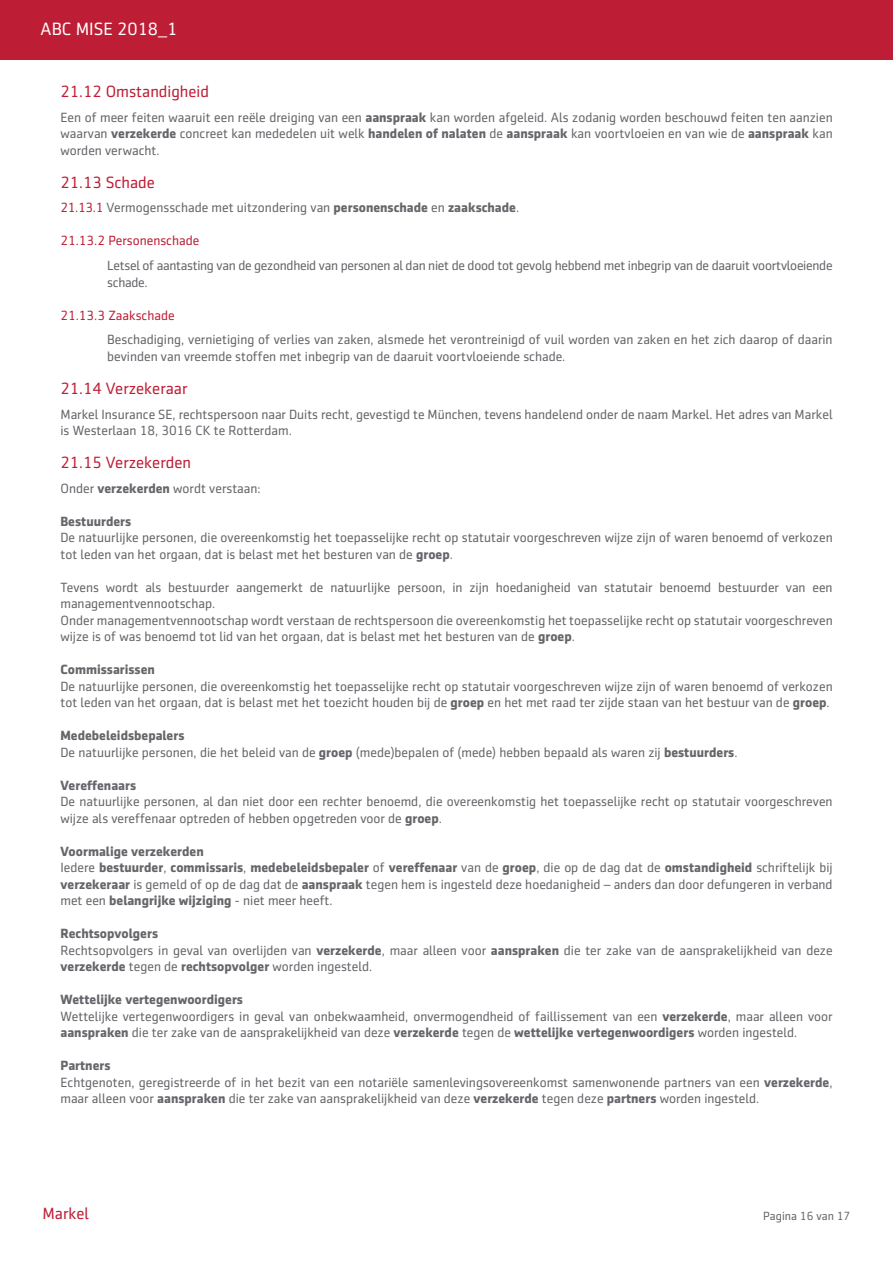
<style>
.page{position:relative;width:893px;height:1263px;background:#fff}
.page>*{position:absolute;margin:0;border:0;box-sizing:border-box;transform-origin:0 0}
.Überschrift_13_20_bo{font:18px "Sentico Sans DT";color:#fff}
._1__Unterüberschrift{font:16.5px "Sentico Sans DT";color:#be1e35}
.Standard_Text{font:13.5px/16.5px "Sentico Sans DT";color:#65656a}
.Eingerückt_4{font:13.5px/16.5px "Sentico Sans DT";color:#65656a}
._1_1_Unterüberschrif{font:700 13.5px "Sentico Sans DT";color:#65656a}
.Eingerückt_4-2{font:13.5px/16.5px "Sentico Sans DT";letter-spacing:-.02em;color:#65656a}
.Eingerückt_1_2_3_4{font:13.5px "Sentico Sans DT";color:#65656a}
.Standard_Text-2{font:13.5px "Sentico Sans DT";color:#be1e35}
.t1{font:12px "Sentico Sans DT";color:#65656a}
.s1{font-weight:700}
.s2{color:#be1e35}
</style>
<div class="page">
<div style="left:0;top:0;width:893px;height:59px;background:#be1e35"></div>
<p class="Überschrift_13_20_bo" style="left:41px;top:19px;width:138px">ABC MISE 2018_1</p>
<p class="_1__Unterüberschrift" style="left:60px;top:82px;width:150px">21.12 Omstandigheid</p>
<p class="Standard_Text" style="left:60px;top:109px;width:774px;text-align:justify">Een of meer feiten waaruit een reële dreiging van een <span class="s1">aanspraak</span> kan worden afgeleid. Als zodanig worden beschouwd feiten ten aanzien waarvan <span class="s1">verzekerde</span> concreet kan mededelen uit welk <span class="s1">handelen of nalaten</span> de <span class="s1">aanspraak</span> kan voortvloeien en van wie de <span class="s1">aanspraak</span> kan worden verwacht.</p>
<p class="_1__Unterüberschrift" style="left:60px;top:173px;width:96px">21.13 Schade</p>
<p class="Eingerückt_1_2_3_4" style="left:60px;top:200px;width:460px"><span class="s2">21.13.1</span> Vermogensschade met uitzondering van <span class="s1">personenschade</span> en <span class="s1">zaakschade</span>.</p>
<p class="Standard_Text-2" style="left:60px;top:233px;width:140px">21.13.2 Personenschade</p>
<p class="Eingerückt_4-2" style="left:107px;top:257px;width:727px">Letsel of aantasting van de gezondheid van personen al dan niet de dood tot gevolg hebbend met inbegrip van de daaruit voortvloeiende schade.</p>
<p class="Standard_Text-2" style="left:60px;top:308px;width:116px">21.13.3 Zaakschade</p>
<p class="Eingerückt_4" style="left:107px;top:331px;width:727px">Beschadiging, vernietiging of verlies van zaken, alsmede het verontreinigd of vuil worden van zaken en het zich daarop of daarin bevinden van vreemde stoffen met inbegrip van de daaruit voortvloeiende schade.</p>
<p class="_1__Unterüberschrift" style="left:60px;top:379px;width:128px">21.14 Verzekeraar</p>
<p class="Standard_Text" style="left:60px;top:406px;width:774px">Markel Insurance SE, rechtspersoon naar Duits recht, gevestigd te München, tevens handelend onder de naam Markel. Het adres van Markel is Westerlaan 18, 3016 CK te Rotterdam.</p>
<p class="_1__Unterüberschrift" style="left:60px;top:453px;width:132px">21.15 Verzekerden</p>
<p class="Standard_Text" style="left:60px;top:480px;width:202px">Onder <span class="s1">verzekerden</span> wordt verstaan:</p>
<p class="_1_1_Unterüberschrif" style="left:60px;top:513px;width:72px">Bestuurders</p>
<p class="Standard_Text" style="left:60px;top:529px;width:774px">De natuurlijke personen, die overeenkomstig het toepasselijke recht op statutair voorgeschreven wijze zijn of waren benoemd of verkozen tot leden van het orgaan, dat is belast met het besturen van de <span class="s1">groep</span>.</p>
<p class="Standard_Text" style="left:60px;top:579px;width:774px">Tevens wordt als bestuurder aangemerkt de natuurlijke persoon, in zijn hoedanigheid van statutair benoemd bestuurder van een managementvennootschap.</p>
<p class="Standard_Text" style="left:60px;top:612px;width:774px">Onder managementvennootschap wordt verstaan de rechtspersoon die overeenkomstig het toepasselijke recht op statutair voorgeschreven wijze is of was benoemd tot lid van het orgaan, dat is belast met het besturen van de <span class="s1">groep</span>.</p>
<p class="_1_1_Unterüberschrif" style="left:60px;top:662px;width:96px">Commissarissen</p>
<p class="Standard_Text" style="left:60px;top:678px;width:774px">De natuurlijke personen, die overeenkomstig het toepasselijke recht op statutair voorgeschreven wijze zijn of waren benoemd of verkozen tot leden van het orgaan, dat is belast met het toezicht houden bij de <span class="s1">groep</span> en het met raad ter zijde staan van het bestuur van de <span class="s1">groep</span>.</p>
<p class="_1_1_Unterüberschrif" style="left:60px;top:728px;width:126px">Medebeleidsbepalers</p>
<p class="Standard_Text" style="left:60px;top:744px;width:679px">De natuurlijke personen, die het beleid van de <span class="s1">groep</span> (mede)bepalen of (mede) hebben bepaald als waren zij <span class="s1">bestuurders</span>.</p>
<p class="_1_1_Unterüberschrif" style="left:60px;top:777px;width:77px">Vereffenaars</p>
<p class="Standard_Text" style="left:60px;top:793px;width:774px">De natuurlijke personen, al dan niet door een rechter benoemd, die overeenkomstig het toepasselijke recht op statutair voorgeschreven wijze als vereffenaar optreden of hebben opgetreden voor de <span class="s1">groep</span>.</p>
<p class="_1_1_Unterüberschrif" style="left:60px;top:843px;width:145px">Voormalige verzekerden</p>
<p class="Standard_Text" style="left:60px;top:859px;width:774px;text-align:justify">Iedere <span class="s1">bestuurder</span>, <span class="s1">commissaris</span>, <span class="s1">medebeleidsbepaler</span> of <span class="s1">vereffenaar</span> van de <span class="s1">groep</span>, die op de dag dat de <span class="s1">omstandigheid</span> schriftelijk bij <span class="s1">verzekeraar</span> is gemeld of op de dag dat de <span class="s1">aanspraak</span> tegen hem is ingesteld deze hoedanigheid – anders dan door defungeren in verband met een <span class="s1">belangrijke wijziging</span> - niet meer heeft.</p>
<p class="_1_1_Unterüberschrif" style="left:60px;top:926px;width:99px">Rechtsopvolgers</p>
<p class="Standard_Text" style="left:60px;top:942px;width:774px">Rechtsopvolgers in geval van overlijden van <span class="s1">verzekerde</span>, maar alleen voor <span class="s1">aanspraken</span> die ter zake van de aansprakelijkheid van deze <span class="s1">verzekerde</span> tegen de <span class="s1">rechtsopvolger</span> worden ingesteld.</p>
<p class="_1_1_Unterüberschrif" style="left:60px;top:992px;width:184px">Wettelijke vertegenwoordigers</p>
<p class="Standard_Text" style="left:60px;top:1008px;width:774px">Wettelijke vertegenwoordigers in geval van onbekwaamheid, onvermogendheid of faillissement van een <span class="s1">verzekerde</span>, maar alleen voor <span class="s1">aanspraken</span> die ter zake van de aansprakelijkheid van deze <span class="s1">verzekerde</span> tegen de <span class="s1">wettelijke vertegenwoordigers</span> worden ingesteld.</p>
<p class="_1_1_Unterüberschrif" style="left:60px;top:1058px;width:52px">Partners</p>
<p class="Standard_Text" style="left:60px;top:1074px;width:774px">Echtgenoten, geregistreerde of in het bezit van een notariële samenlevingsovereenkomst samenwonende partners van een <span class="s1">verzekerde</span>, maar alleen voor <span class="s1">aanspraken</span> die ter zake van aansprakelijkheid van deze <span class="s1">verzekerde</span> tegen deze <span class="s1">partners</span> worden ingesteld.</p>
<p class="_1__Unterüberschrift" style="left:43px;top:1204px;width:48px">Markel</p>
<p class="t1" style="left:763px;top:1210px;width:89px">Pagina 16 van 17</p>
</div>
